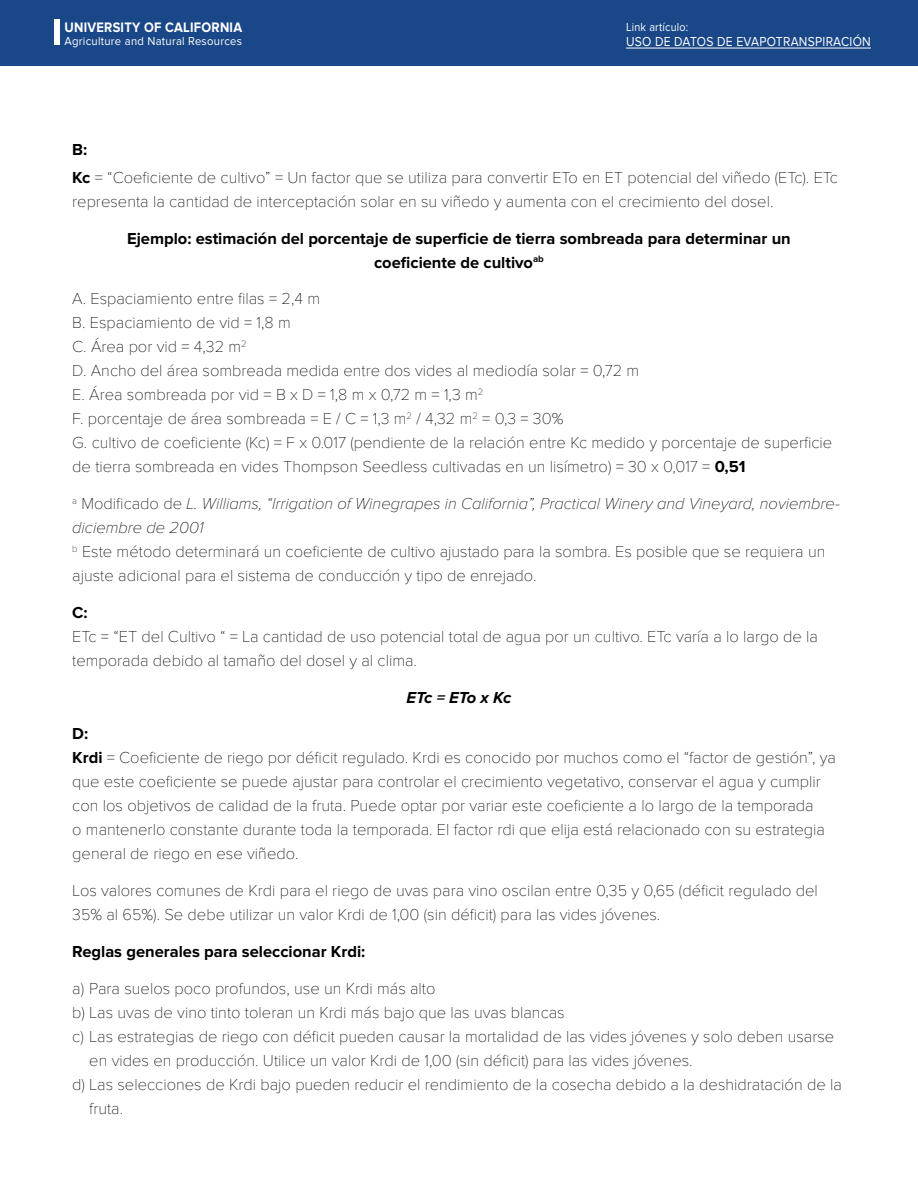
<style>
.page{position:relative;width:918px;height:1188px;background:#fff}
.page>*{position:absolute;margin:0;border:0;box-sizing:border-box;transform-origin:0 0}
.t1{font:100 16.5px/24px "Proxima Nova T";color:#000}
.t2{font:700 16.5px/24px "Proxima Nova";color:#000;text-align:center}
.t3{font:italic 100 16.5px/24px "Proxima Nova";color:#000}
.t4{font:italic 700 16.5px "Proxima Nova";letter-spacing:-.025em;color:#000}
.t5{font:700 14.25px "Proxima Nova";letter-spacing:.02em;color:#fff;scale:.9 1}
.t6{font:13.5px "Proxima Nova";letter-spacing:.02em;color:#fff;scale:.9 1}
.t7{font:12px "Proxima Nova";letter-spacing:.02em;color:#fff;scale:.9 1}
.t8{font:11.85px "Proxima Nova";letter-spacing:.025em;color:#fff;scale:.95 1}
.s1{font-family:"Proxima Nova";font-weight:700}
.s2{font-family:"Proxima Nova T";font-style:normal}
</style>
<div class="page">
<div style="left:0;top:0;width:918px;height:66px;background:#1a4787"></div>
<div style="left:54px;top:20px;width:6px;height:25px;background:#fff"></div>
<hr style="left:626px;top:48px;width:245px;height:1px;background:#fff">
<p class="t5" style="left:64px;top:19px;width:199px">UNIVERSITY OF CALIFORNIA</p>
<p class="t8" style="left:64px;top:34px;width:189px">Agriculture and Natural Resources</p>
<p class="t7" style="left:626px;top:20px;width:71px">Link artículo:</p>
<p class="t6" style="left:626px;top:34px;width:273px">USO DE DATOS DE EVAPOTRANSPIRACIÓN</p>
<p class="t2" style="left:72px;top:138px;width:17px">B:</p>
<p class="t1" style="left:72px;top:166px;width:767px"><span class="s1">Kc</span> = “Coeficiente de cultivo” = Un factor que se utiliza para convertir ETo en ET potencial del viñedo (ETc). ETc representa la cantidad de interceptación solar en su viñedo y aumenta con el crecimiento del dosel.</p>
<p class="t2" style="left:127px;top:227px;width:665px">Ejemplo: estimación del porcentaje de superficie de tierra sombreada para determinar un coeficiente de cultivo<sup>ab</sup></p>
<p class="t1" style="left:72px;top:287px;width:762px">A. Espaciamiento entre filas = 2,4 m<br>B. Espaciamiento de vid = 1,8 m<br>C. Área por vid = 4,32 m<sup>2<br></sup>D. Ancho del área sombreada medida entre dos vides al mediodía solar = 0,72 m<br>E. Área sombreada por vid = B x D = 1,8 m x 0,72 m = 1,3 m<sup>2<br></sup>F. porcentaje de área sombreada = E / C = 1,3 m<sup>2</sup> / 4,32 m<sup>2</sup> = 0,3 = 30%<br>G. cultivo de coeficiente (Kc) = F x 0.017 (pendiente de la relación entre Kc medido y porcentaje de superficie de tierra sombreada en vides Thompson Seedless cultivadas en un lisímetro) = 30 x 0,017 = <span class="s1">0,51</span></p>
<p class="t3" style="left:72px;top:492px;width:769px"><sup>a</sup> <span class="s2">Modificado de</span> L. Williams, “Irrigation of Winegrapes in California”, Practical Winery and Vineyard, noviembre&shy;diciembre de 2001</p>
<p class="t1" style="left:72px;top:540px;width:755px"><sup>b</sup> Este método determinará un coeficiente de cultivo ajustado para la sombra. Es posible que se requiera un ajuste adicional para el sistema de conducción y tipo de enrejado.</p>
<p class="t2" style="left:72px;top:601px;width:17px">C:</p>
<p class="t1" style="left:72px;top:625px;width:747px">ETc = “ET del Cultivo “ = La cantidad de uso potencial total de agua por un cultivo. ETc varía a lo largo de la temporada debido al tamaño del dosel y al clima.</p>
<p class="t4" style="left:407px;top:690px;width:106px">ETc = ETo x Kc</p>
<p class="t2" style="left:72px;top:722px;width:17px">D:</p>
<p class="t1" style="left:72px;top:746px;width:765px"><span class="s1">Krdi</span> = Coeficiente de riego por déficit regulado. Krdi es conocido por muchos como el “factor de gestión”, ya que este coeficiente se puede ajustar para controlar el crecimiento vegetativo, conservar el agua y cumplir con los objetivos de calidad de la fruta. Puede optar por variar este coeficiente a lo largo de la temporada<br>o mantenerlo constante durante toda la temporada. El factor rdi que elija está relacionado con su estrategia general de riego en ese viñedo.</p>
<p class="t1" style="left:72px;top:879px;width:747px">Los valores comunes de Krdi para el riego de uvas para vino oscilan entre 0,35 y 0,65 (déficit regulado del<br>35% al 65%). Se debe utilizar un valor Krdi de 1,00 (sin déficit) para las vides jóvenes.</p>
<p class="t2" style="left:72px;top:940px;width:295px">Reglas generales para seleccionar Krdi:</p>
<p class="t1" style="left:72px;top:976px;width:365px">a) Para suelos poco profundos, use un Krdi más alto</p>
<p class="t1" style="left:72px;top:1000px;width:494px">b) Las uvas de vino tinto toleran un Krdi más bajo que las uvas blancas</p>
<p class="t1" style="left:72px;top:1024px;width:764px">c) Las estrategias de riego con déficit pueden causar la mortalidad de las vides jóvenes y solo deben usarse</p>
<p class="t1" style="left:89px;top:1048px;width:605px">en vides en producción. Utilice un valor Krdi de 1,00 (sin déficit) para las vides jóvenes.</p>
<p class="t1" style="left:72px;top:1072px;width:771px">d) Las selecciones de Krdi bajo pueden reducir el rendimiento de la cosecha debido a la deshidratación de la</p>
<p class="t1" style="left:89px;top:1096px;width:35px">fruta.</p>
</div>
